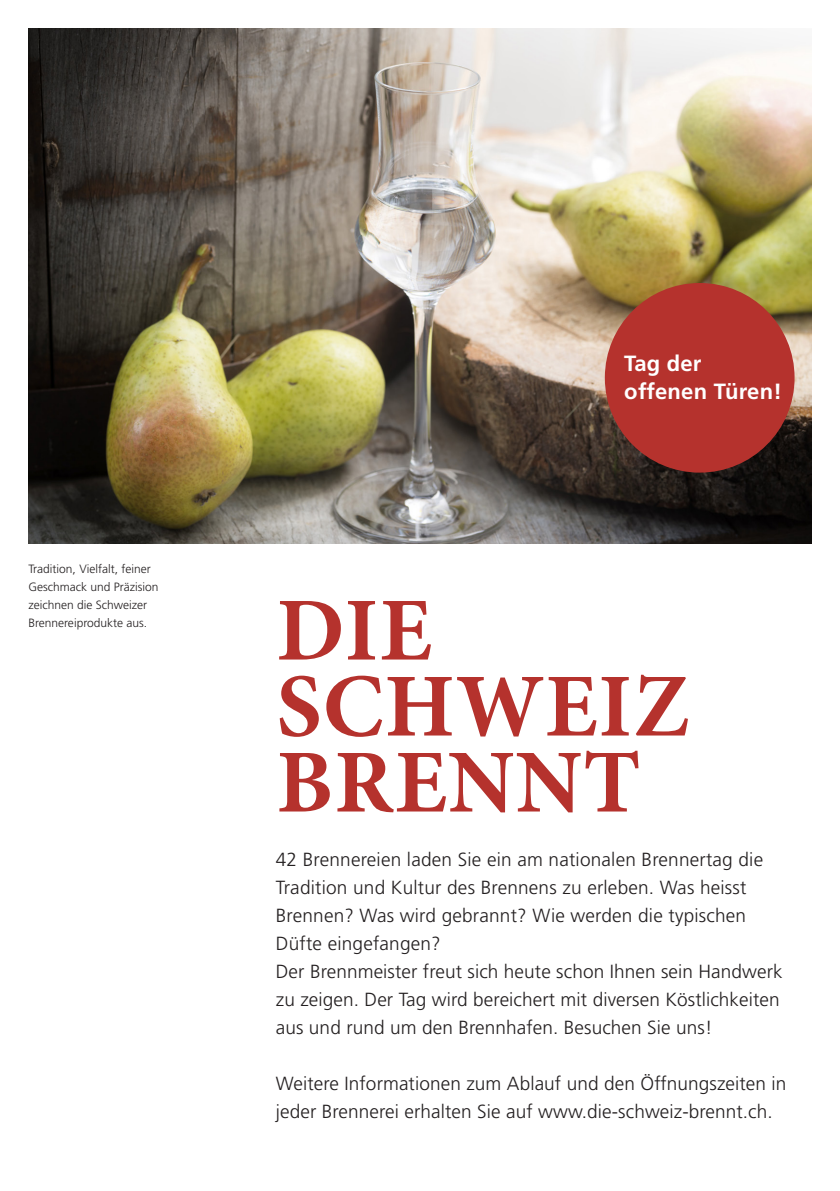
<style>
.page{position:relative;width:840px;height:1191px;background:#fff}
.page>*{position:absolute;margin:0;border:0;box-sizing:border-box;transform-origin:0 0}
.t1{font:700 90px/76px "Minion Pro";letter-spacing:.01em;color:#b5322d}
.t2{font:700 22px/28px "Frutiger LT Std";letter-spacing:.01em;color:#fff}
.t3{font:300 19px/28px "Frutiger LT Std";letter-spacing:.005em;color:#231f20}
.t4{font:300 12px/18px "Frutiger LT Std";color:#231f20}
</style>
<div class="page">
<img style="left:28px;top:28px;width:783px;height:516px">
<div style="left:604px;top:283px;width:190px;height:189px;background:#b5322d;border-radius:50%"></div>
<p class="t4" style="left:28px;top:560px;width:132px">Tradition, Vielfalt, feiner<br>Geschmack und Präzision zeichnen die Schweizer<br>Brennereiprodukte aus.</p>
<p class="t2" style="left:624px;top:349px;width:159px">Tag der offenen Türen!</p>
<h1 class="t1" style="left:276px;top:591px;width:414px">DIE<br>SCHWEIZ<br>BRENNT</h1>
<p class="t3" style="left:276px;top:845px;width:508px">42 Brennereien laden Sie ein am nationalen Brennertag die Tradition und Kultur des Brennens zu erleben. Was heisst Brennen? Was wird gebrannt? Wie werden die typischen Düfte eingefangen?<br>Der Brennmeister freut sich heute schon Ihnen sein Handwerk zu zeigen. Der Tag wird bereichert mit diversen Köstlichkeiten aus und rund um den Brennhafen. Besuchen Sie uns!</p>
<p class="t3" style="left:276px;top:1069px;width:512px">Weitere Informationen zum Ablauf und den Öffnungszeiten in jeder Brennerei erhalten Sie auf www.die-schweiz-brennt.ch.</p>
</div>
